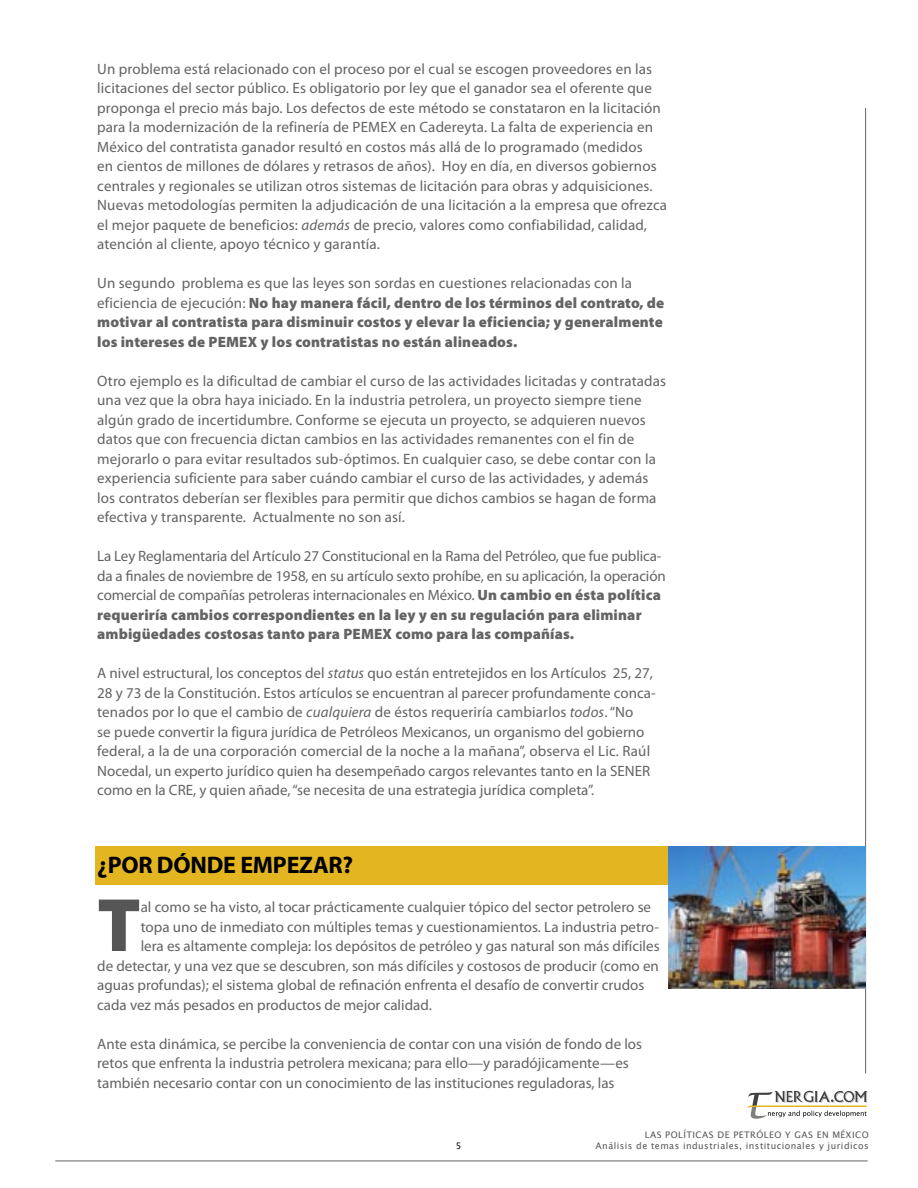
<style>
.page{position:relative;width:918px;height:1188px;background:#fff}
.page>*{position:absolute;margin:0;border:0;box-sizing:border-box;transform-origin:0 0}
.body_copy1stgraf{font:900 76.35px "Myriad Pro";color:#565656}
.body_head01{font:700 24px "Myriad Pro";letter-spacing:-.01em;color:#000}
.body_copy{font:15px/19.5px "Myriad Pro";letter-spacing:.01em;color:#636363}
.body_copy1stgraf-2{font:15px "Myriad Pro";color:#636363}
.body_copy-2{font:15px/19.5px "Myriad Pro";letter-spacing:-.01em;color:#636363}
.body_copy-3{font:900 15px/19.5px "Myriad Pro";letter-spacing:.01em;color:#636363}
.t1{font:9px/10.8px "Lucida Grande";letter-spacing:.05em;color:#565656;text-align:right}
.t2{font:9px "Lucida Grande";color:#000}
.s1{font-style:italic}
.s2{font-weight:400}
.s3{font-weight:900}
</style>
<div class="page">
<svg style="left:747px;top:1091px;width:121px;height:28px"></svg>
<hr style="left:55px;top:1161px;width:813px;height:1px;background:#636363">
<hr style="left:865px;top:108px;width:1px;height:965px;background:#636363">
<div style="left:96px;top:846px;width:575px;height:39px;background:#e3b520"></div>
<img style="left:668px;top:846px;width:197px;height:143px">
<p class="body_copy" style="left:97px;top:59px;width:571px">Un problema está relacionado con el proceso por el cual se escogen proveedores en las licitaciones del sector público. Es obligatorio por ley que el ganador sea el oferente que proponga el precio más bajo. Los defectos de este método se constataron en la licitación para la modernización de la refinería de PEMEX en Cadereyta. La falta de experiencia en México del contratista ganador resultó en costos más allá de lo programado (medidos<br>en cientos de millones de dólares y retrasos de años). Hoy en día, en diversos gobiernos centrales y regionales se utilizan otros sistemas de licitación para obras y adquisiciones.<br>Nuevas metodologías permiten la adjudicación de una licitación a la empresa que ofrezca el mejor paquete de beneficios: <span class="s1">además</span> de precio, valores como confiabilidad, calidad,</p>
<p class="body_copy" style="left:97px;top:235px;width:284px">atención al cliente, apoyo técnico y garantía.</p>
<p class="body_copy-3" style="left:97px;top:273px;width:569px"><span class="s2">Un segundo problema es que las leyes son sordas en cuestiones relacionadas con la eficiencia de ejecución:</span> No hay manera fácil, dentro de los términos del contrato, de motivar al contratista para disminuir costos y elevar la eficiencia; y generalmente los intereses de PEMEX y los contratistas no están alineados.</p>
<p class="body_copy" style="left:97px;top:371px;width:570px">Otro ejemplo es la dificultad de cambiar el curso de las actividades licitadas y contratadas una vez que la obra haya iniciado. En la industria petrolera, un proyecto siempre tiene algún grado de incertidumbre. Conforme se ejecuta un proyecto, se adquieren nuevos datos que con frecuencia dictan cambios en las actividades remanentes con el fin de mejorarlo o para evitar resultados sub-óptimos. En cualquier caso, se debe contar con la experiencia suficiente para saber cuándo cambiar el curso de las actividades, y además los contratos deberían ser flexibles para permitir que dichos cambios se hagan de forma efectiva y transparente. Actualmente no son así.</p>
<p class="body_copy-2" style="left:97px;top:547px;width:570px">La Ley Reglamentaria del Artículo 27 Constitucional en la Rama del Petróleo, que fue publica&shy;da a finales de noviembre de 1958, en su artículo sexto prohíbe, en su aplicación, la operación comercial de compañías petroleras internacionales en México. <span class="s3">Un cambio en ésta política requeriría cambios correspondientes en la ley y en su regulación para eliminar ambigüedades costosas tanto para PEMEX como para las compañías.</span></p>
<p class="body_copy" style="left:97px;top:664px;width:560px">A nivel estructural, los conceptos del <span class="s1">status</span> quo están entretejidos en los Artículos 25, 27, 28 y 73 de la Constitución. Estos artículos se encuentran al parecer profundamente conca&shy;tenados por lo que el cambio de <span class="s1">cualquiera</span> de éstos requeriría cambiarlos <span class="s1">todos</span>. “No<br>se puede convertir la figura jurídica de Petróleos Mexicanos, un organismo del gobierno federal, a la de una corporación comercial de la noche a la mañana”, observa el Lic. Raúl Nocedal, un experto jurídico quien ha desempeñado cargos relevantes tanto en la SENER como en la CRE, y quien añade, “se necesita de una estrategia jurídica completa”.</p>
<p class="body_head01" style="left:97px;top:851px;width:258px">¿POR DÓNDE EMPEZAR?</p>
<p class="body_copy1stgraf" style="left:97px;top:882px;width:45px">T</p>
<p class="body_copy1stgraf-2" style="left:141px;top:899px;width:512px">al como se ha visto, al tocar prácticamente cualquier tópico del sector petrolero se</p>
<p class="body_copy1stgraf-2" style="left:141px;top:918px;width:520px">topa uno de inmediato con múltiples temas y cuestionamientos. La industria petro-</p>
<p class="body_copy1stgraf-2" style="left:141px;top:938px;width:520px">lera es altamente compleja: los depósitos de petróleo y gas natural son más difíciles</p>
<p class="body_copy1stgraf-2" style="left:97px;top:957px;width:563px">de detectar, y una vez que se descubren, son más difíciles y costosos de producir (como en</p>
<p class="body_copy1stgraf-2" style="left:97px;top:977px;width:549px">aguas profundas); el sistema global de refinación enfrenta el desafío de convertir crudos</p>
<p class="body_copy1stgraf-2" style="left:97px;top:996px;width:336px">cada vez más pesados en productos de mejor calidad.</p>
<p class="body_copy" style="left:97px;top:1034px;width:546px">Ante esta dinámica, se percibe la conveniencia de contar con una visión de fondo de los retos que enfrenta la industria petrolera mexicana; para ello—y paradójicamente—es</p>
<p class="body_copy" style="left:97px;top:1073px;width:519px">también necesario contar con un conocimiento de las instituciones reguladoras, las</p>
<p class="t2" style="left:456px;top:1140px;width:7px">5</p>
<p class="t1" style="left:596px;top:1130px;width:275px">LAS POLÍTICAS DE PETRÓLEO Y GAS EN MÉXICO<br>Análisis de temas industriales, institucionales y juridicos</p>
</div>
